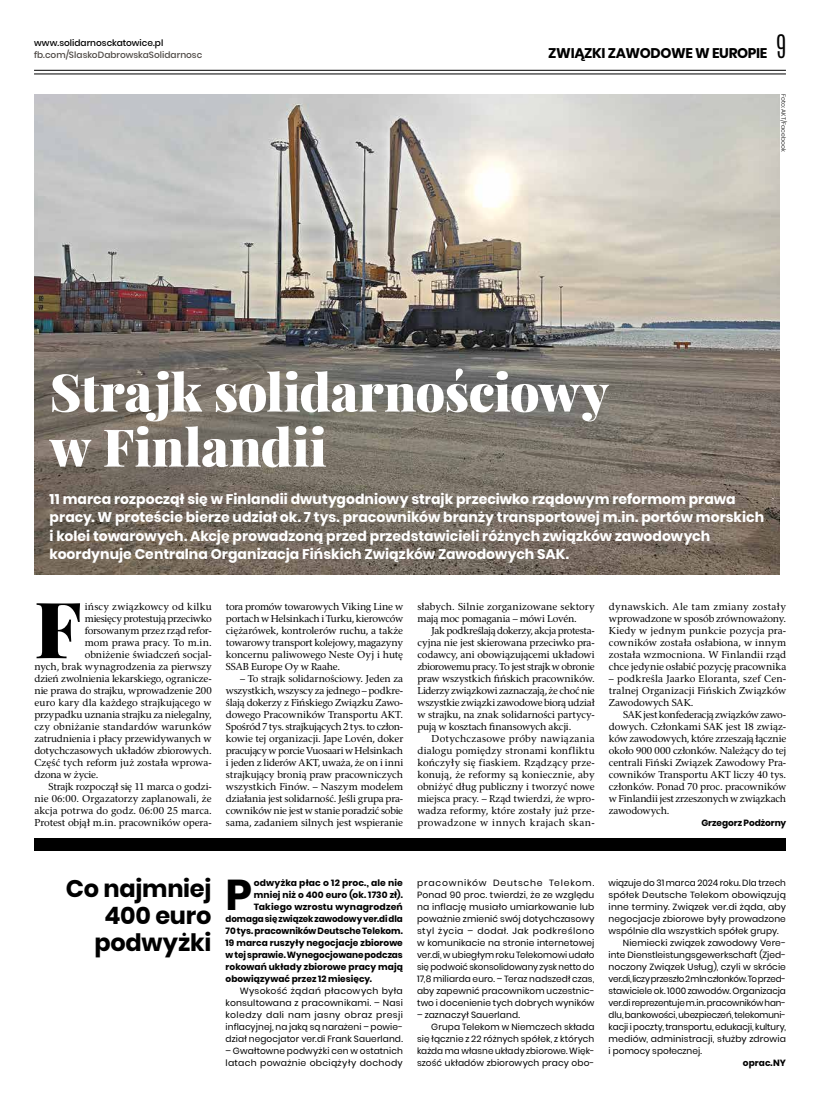
<style>
.page{position:relative;width:820px;height:1106px;background:#fff}
.page>*{position:absolute;margin:0;border:0;box-sizing:border-box;transform-origin:0 0}
.t1{font:900 77.7px "Playfair Display";color:#000}
.t2{font:900 52px/55px "Playfair Display";letter-spacing:-.01em;color:#fff}
.t3{font:700 42.9px "Poppins";color:#000}
.t4{font:700 24px/27px "Poppins";letter-spacing:-.01em;color:#000;text-align:right}
.t5{font:700 14px/18.4px "Poppins";color:#fff}
.t6{font:700 14px "Poppins";letter-spacing:-.025em;color:#000}
.t7{font:10px/12px "Rashel EFN";letter-spacing:-.005em;color:#000;text-align:justify}
.t8{font:10px "Rashel EFN";letter-spacing:.025em;color:#000}
.t9{font:10px "Rashel EFN";letter-spacing:-.035em;color:#000}
.t10{font:10px "Rashel EFN";letter-spacing:.02em;color:#000}
.t11{font:9px/12px "Poppins";letter-spacing:.01em;color:#000;text-align:justify}
.t12{font:700 9px "Poppins";color:#000}
.t13{font:9px/12px "Poppins";letter-spacing:.03em;color:#000}
.t14{font:9px "Poppins";letter-spacing:-.02em;color:#000}
.t15{font:9px "Poppins";letter-spacing:-.015em;color:#000}
.t16{font:9px "Poppins";letter-spacing:-.01em;color:#000}
.t17{font:500 9px "Poppins";color:#4f4a46}
.t18{font:500 9px "Poppins";color:#000}
.t19{font:300 6px "Poppins";letter-spacing:.015em;color:#000}
.s1{font-family:"Antonio";font-weight:300;font-size:27px}
</style>
<div class="page">
<div style="left:34px;top:838px;width:751px;height:12px;background:#000"></div>
<img style="left:34px;top:94px;width:745px;height:480px">
<hr style="left:34px;top:70px;width:751px;height:1px;background:#000">
<hr style="left:34px;top:73px;width:751px;height:1px;background:#000">
<h3 class="t6" style="left:685px;top:45px;width:102px">e w europie <span class="s1">9</span></h3>
<p class="t18" style="left:34px;top:38px;width:131px">www.solidarnosckatowice.pl</p>
<p class="t17" style="left:34px;top:50px;width:170px">fb.com/SlaskoDabrowskaSolidarnosc</p>
<h3 class="t6" style="left:548px;top:45px;width:91px">związki zawodow</h3>
<p class="t19" style="left:786px;top:94px;width:59px;rotate:90deg">Foto: AKT/Facebook</p>
<h2 class="t2" style="left:50px;top:364px;width:560px">Strajk solidarnościowy w Finlandii</h2>
<p class="t5" style="left:50px;top:490px;width:715px">11 marca rozpoczął się w Finlandii dwutygodniowy strajk przeciwko rządowym reformom prawa pracy. W proteście bierze udział ok. 7 tys. pracowników branży transportowej m.in. portów morskich i kolei towarowych. Akcję prowadzoną przed przedstawicieli różnych związków zawodowych koordynuje Centralna Organizacja Fińskich Związków Zawodowych SAK.</p>
<h1 class="t1" style="left:34px;top:579px;width:49px">F</h1>
<p class="t10" style="left:85px;top:600px;width:128px">ińscy związkowcy od kilku</p>
<p class="t9" style="left:85px;top:612px;width:128px">miesięcy protestują przeciwko</p>
<p class="t7" style="left:85px;top:624px;width:128px">forsowanym przez rząd refor-</p>
<p class="t7" style="left:85px;top:636px;width:128px">mom prawa pracy. To m.in.</p>
<p class="t7" style="left:85px;top:648px;width:128px">obniżenie świadczeń socjal-</p>
<p class="t7" style="left:34px;top:660px;width:179px">nych, brak wynagrodzenia za pierwszy</p>
<p class="t7" style="left:34px;top:672px;width:179px">dzień zwolnienia lekarskiego, ogranicze-</p>
<p class="t7" style="left:34px;top:684px;width:179px">nie prawa do strajku, wprowadzenie 200</p>
<p class="t7" style="left:34px;top:696px;width:179px">euro kary dla każdego strajkującego w</p>
<p class="t7" style="left:34px;top:708px;width:179px">przypadku uznania strajku za nielegalny,</p>
<p class="t8" style="left:34px;top:720px;width:179px">czy obniżanie standardów warunków</p>
<p class="t7" style="left:34px;top:732px;width:179px">zatrudnienia i płacy przewidywanych w</p>
<p class="t7" style="left:34px;top:744px;width:179px">dotychczasowych układów zbiorowych.</p>
<p class="t7" style="left:34px;top:756px;width:179px">Część tych reform już została wprowa-</p>
<p class="t7" style="left:34px;top:768px;width:65px">dzona w życie.</p>
<p class="t7" style="left:49px;top:780px;width:164px">Strajk rozpoczął się 11 marca o godzi-</p>
<p class="t7" style="left:34px;top:792px;width:179px">nie 06:00. Orgazatorzy zaplanowali, że</p>
<p class="t7" style="left:34px;top:804px;width:179px">akcja potrwa do godz. 06:00 25 marca.</p>
<p class="t7" style="left:34px;top:816px;width:179px">Protest objął m.in. pracowników opera-</p>
<p class="t7" style="left:226px;top:600px;width:179px">tora promów towarowych Viking Line w portach w Helsinkach i Turku, kierowców ciężarówek, kontrolerów ruchu, a także towarowy transport kolejowy, magazyny koncernu paliwowego Neste Oyj i hutę SSAB Europe Oy w Raahe.</p>
<p class="t7" style="left:226px;top:672px;width:179px;text-indent:14px">– To strajk solidarnościowy. Jeden za wszystkich, wszyscy za jednego – podkre&shy;ślają dokerzy z Fińskiego Związku Zawo&shy;dowego Pracowników Transportu AKT.<br>Spośród 7 tys. strajkujących 2 tys. to człon&shy;kowie tej organizacji. Jape Lovén, doker pracujący w porcie Vuosaari w Helsinkach i jeden z liderów AKT, uważa, że on i inni strajkujący bronią praw pracowniczych wszystkich Finów. – Naszym modelem działania jest solidarność. Jeśli grupa pra&shy;cowników nie jest w stanie poradzić sobie sama, zadaniem silnych jest wspieranie</p>
<p class="t7" style="left:417px;top:600px;width:179px">słabych. Silnie zorganizowane sektory mają moc pomagania – mówi Lovén.</p>
<p class="t7" style="left:417px;top:624px;width:179px;text-indent:14px">Jak podkreślają dokerzy, akcja protesta&shy;cyjna nie jest skierowana przeciwko pra&shy;codawcy, ani obowiązującemi układowi zbiorowemu pracy. To jest strajk w obronie praw wszystkich fińskich pracowników.<br>Liderzy związkowi zaznaczają, że choć nie wszystkie związki zawodowe biorą udział w strajku, na znak solidarności partycy&shy;pują w kosztach finansowych akcji.</p>
<p class="t7" style="left:417px;top:732px;width:179px;text-indent:14px">Dotychczasowe próby nawiązania dialogu pomiędzy stronami konfliktu kończyły się fiaskiem. Rządzący prze&shy;konują, że reformy są koniecznie, aby obniżyć dług publiczny i tworzyć nowe miejsca pracy. – Rząd twierdzi, że wpro&shy;wadza reformy, które zostały już prze&shy;prowadzone w innych krajach skan-</p>
<p class="t7" style="left:608px;top:600px;width:179px">dynawskich. Ale tam zmiany zostały wprowadzone w sposób zrównoważony.<br>Kiedy w jednym punkcie pozycja pra&shy;cowników została osłabiona, w innym została wzmocniona. W Finlandii rząd chce jedynie osłabić pozycję pracownika</p>
<p class="t7" style="left:608px;top:672px;width:179px">– podkreśla Jaarko Eloranta, szef Cen&shy;tralnej Organizacji Fińskich Związków Zawodowych SAK.</p>
<p class="t7" style="left:608px;top:708px;width:179px;text-indent:14px">SAK jest konfederacją związków zawo&shy;dowych. Członkami SAK jest 18 związ&shy;ków zawodowych, które zrzeszają łącznie około 900 000 członków. Należący do tej centrali Fiński Związek Zawodowy Pra&shy;cowników Transportu AKT liczy 40 tys. członków. Ponad 70 proc. pracowników w Finlandii jest zrzeszonych w związkach zawodowych.</p>
<p class="t12" style="left:701px;top:818px;width:86px">Grzegorz Podżorny</p>
<h3 class="t4" style="left:66px;top:875px;width:148px">Co najmniej<br>400 euro podwyżki</h3>
<h3 class="t3" style="left:225px;top:870px;width:28px">P</h3>
<p class="t12" style="left:254px;top:878px;width:150px">odwyżka płac o 12 proc., ale nie</p>
<p class="t12" style="left:254px;top:890px;width:150px">mniej niż o 400 euro (ok. 1730 zł).</p>
<p class="t12" style="left:254px;top:902px;width:150px">Takiego wzrostu wynagrodzeń</p>
<p class="t12" style="left:225px;top:914px;width:179px">domaga się związek zawodowy ver.di dla</p>
<p class="t12" style="left:225px;top:926px;width:179px">70 tys. pracowników Deutsche Telekom.</p>
<p class="t12" style="left:225px;top:938px;width:179px">19 marca ruszyły negocjacje zbiorowe</p>
<p class="t12" style="left:225px;top:950px;width:179px">w tej sprawie. Wynegocjowane podczas</p>
<p class="t12" style="left:225px;top:962px;width:179px">rokowań układy zbiorowe pracy mają</p>
<p class="t12" style="left:225px;top:974px;width:148px">obowiązywać przez 12 miesięcy.</p>
<p class="t11" style="left:225px;top:985px;width:179px;text-indent:14px">Wysokość żądań płacowych była konsultowana z pracownikami. – Nasi koledzy dali nam jasny obraz presji inflacyjnej, na jaką są narażeni – powie&shy;dział negocjator ver.di Frank Sauerland.</p>
<p class="t13" style="left:225px;top:1045px;width:179px">– Gwałtowne podwyżki cen w ostatnich latach poważnie obciążyły dochody</p>
<p class="t11" style="left:417px;top:877px;width:179px">pracowników Deutsche Telekom.<br>Ponad 90 proc. twierdzi, że ze względu na inflację musiało umiarkowanie lub poważnie zmienić swój dotychczasowy styl życia – dodał. Jak podkreślono w komunikacie na stronie internetowej ver.di, w ubiegłym roku Telekomowi udało się podwoić skonsolidowany zysk netto do 17,8 miliarda euro. – Teraz nadszedł czas, aby zapewnić pracownikom uczestnic&shy;two i docenienie tych dobrych wyników</p>
<p class="t11" style="left:417px;top:1009px;width:104px">– zaznaczył Sauerland.</p>
<p class="t11" style="left:431px;top:1021px;width:164px">Grupa Telekom w Niemczech składa</p>
<p class="t11" style="left:417px;top:1033px;width:179px">się łącznie z 22 różnych spółek, z których</p>
<p class="t11" style="left:417px;top:1045px;width:179px">każda ma własne układy zbiorowe. Więk-</p>
<p class="t11" style="left:417px;top:1057px;width:179px">szość układów zbiorowych pracy obo-</p>
<p class="t11" style="left:608px;top:877px;width:179px">wiązuje do 31 marca 2024 roku. Dla trzech</p>
<p class="t11" style="left:608px;top:889px;width:179px">spółek Deutsche Telekom obowiązują</p>
<p class="t11" style="left:608px;top:901px;width:179px">inne terminy. Związek ver.di żąda, aby</p>
<p class="t11" style="left:608px;top:913px;width:179px">negocjacje zbiorowe były prowadzone</p>
<p class="t11" style="left:608px;top:925px;width:171px">wspólnie dla wszystkich spółek grupy.</p>
<p class="t11" style="left:622px;top:937px;width:165px">Niemiecki związek zawodowy Vere-</p>
<p class="t11" style="left:608px;top:949px;width:179px">inte Dienstleistungsgewerkschaft (Zjed-</p>
<p class="t11" style="left:608px;top:961px;width:179px">noczony Związek Usług), czyli w skrócie</p>
<p class="t14" style="left:608px;top:974px;width:179px">ver.di, liczy przeszło 2 mln członków. To przed-</p>
<p class="t11" style="left:608px;top:985px;width:179px">stawiciele ok. 1000 zawodów. Organizacja</p>
<p class="t15" style="left:608px;top:998px;width:179px">ver.di reprezentuje m.in. pracowników han-</p>
<p class="t16" style="left:608px;top:1010px;width:179px">dlu, bankowości, ubezpieczeń, telekomuni-</p>
<p class="t11" style="left:608px;top:1021px;width:179px">kacji i poczty, transportu, edukacji, kultury,</p>
<p class="t11" style="left:608px;top:1033px;width:179px">mediów, administracji, służby zdrowia</p>
<p class="t11" style="left:608px;top:1045px;width:95px">i pomocy społecznej.</p>
<p class="t12" style="left:742px;top:1058px;width:44px">oprac.NY</p>
</div>
